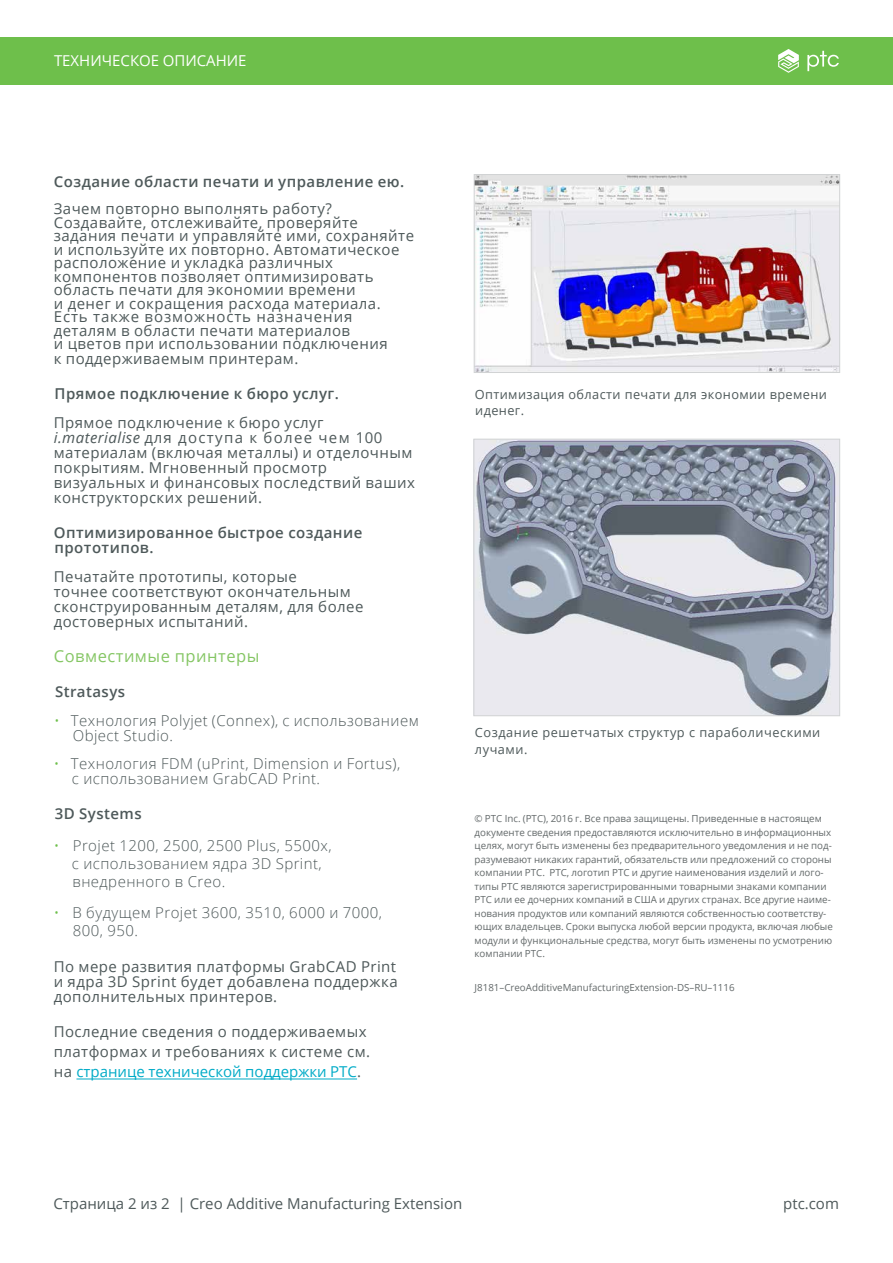
<style>
.page{position:relative;width:893px;height:1263px;background:#fff}
.page>*{position:absolute;margin:0;border:0;box-sizing:border-box;transform-origin:0 0}
.t1{font:16.5px "Open Sans";letter-spacing:.03em;color:#85c664}
.t2{font:15px/13.5px "Open Sans";letter-spacing:.03em;color:#4e595a}
.t3{font:300 15px/18px "Open Sans";letter-spacing:.03em;color:#4e595a}
.t4{font:600 15px/15px "Open Sans";letter-spacing:.03em;color:#4e595a}
.t5{font:15px "Open Sans";color:#4e595a}
.t6{font:15px "Open Sans";color:#fff}
.t7{font:12.75px/16.5px "Open Sans";letter-spacing:.04em;color:#4e595a}
.t8{font:9.75px/13.5px "Open Sans";color:#63696a}
.s1{font-style:italic}
.s2{color:#6ebf4b}
.s3{color:#00abc7}
</style>
<div class="page">
<div style="left:0;top:37px;width:893px;height:48px;background:#6ebf4b"></div>
<svg style="left:778px;top:49px;width:21px;height:24px"></svg>
<svg style="left:807px;top:51px;width:32px;height:20px"></svg>
<img style="left:475px;top:441px;width:363px;height:273px">
<div style="left:473px;top:439px;width:367px;height:277px;border:1px solid #d1d3d4"></div>
<img style="left:476px;top:176px;width:362px;height:195px">
<div style="left:474px;top:174px;width:366px;height:199px;border:1px solid #d1d3d4"></div>
<hr style="left:76px;top:1079px;width:281px;height:1px;background:#00abc7">
<p class="t6" style="left:54px;top:50px;width:194px">ТЕХНИЧЕСКОЕ ОПИСАНИЕ</p>
<p class="t4" style="left:54px;top:174px;width:352px">Создание области печати и управление ею.</p>
<p class="t2" style="left:54px;top:202px;width:362px">Зачем повторно выполнять работу?<br>Создавайте, отслеживайте, проверяйте задания печати и управляйте ими, сохраняйте и используйте их повторно. Автоматическое расположение и укладка различных компонентов позволяет оптимизировать область печати для экономии времени<br>и денег и сокращения расхода материала.<br>Есть также возможность назначения деталям в области печати материалов<br>и цветов при использовании подключения</p>
<p class="t2" style="left:54px;top:352px;width:246px">к поддерживаемым принтерам.</p>
<p class="t4" style="left:55px;top:386px;width:286px">Прямое подключение к бюро услуг.</p>
<p class="t2" style="left:54px;top:415px;width:363px;line-height:15px">Прямое подключение к бюро услуг<br><span class="s1">i.materialise</span> для доступа к более чем 100 материалам (включая металлы) и отделочным покрытиям. Мгновенный просмотр визуальных и финансовых последствий ваших конструкторских решений.</p>
<p class="t4" style="left:54px;top:525px;width:310px">Оптимизированное быстрое создание прототипов.</p>
<p class="t2" style="left:54px;top:568px;width:311px;line-height:15px">Печатайте прототипы, которые<br>точнее соответствуют окончательным сконструированным деталям, для более достоверных испытаний.</p>
<p class="t1" style="left:54px;top:645px;width:207px">Совместимые принтеры</p>
<p class="t4" style="left:55px;top:684px;width:72px">Stratasys</p>
<p class="t3" style="left:73px;top:712px;width:347px;line-height:15px;text-indent:-19px"><span class="s2">•</span> Технология Polyjet (Connex), с использованием<br>Object Studio.</p>
<p class="t3" style="left:72px;top:756px;width:330px;line-height:15px;text-indent:-18px"><span class="s2">•</span> Технология FDM (uPrint, Dimension и Fortus), с использованием GrabCAD Print.</p>
<p class="t4" style="left:55px;top:806px;width:88px">3D Systems</p>
<p class="t3" style="left:72px;top:836px;width:261px;text-indent:-18px"><span class="s2">•</span> Projet 1200, 2500, 2500 Plus, 5500x, с использованием ядра 3D Sprint, внедренного в Creo.</p>
<p class="t3" style="left:73px;top:904px;width:311px;text-indent:-19px"><span class="s2">•</span> В будущем Projet 3600, 3510, 6000 и 7000,<br>800, 950.</p>
<p class="t2" style="left:54px;top:958px;width:345px;line-height:15px;text-align:justify">По мере развития платформы GrabCAD Print и ядра 3D Sprint будет добавлена поддержка дополнительных принтеров.</p>
<p class="t2" style="left:54px;top:1021px;width:318px;line-height:20.2px">Последние сведения о поддерживаемых платформах и требованиях к системе см. на <span class="s3">странице технической поддержки PTC</span>.</p>
<p class="t7" style="left:475px;top:386px;width:354px">Оптимизация области печати для экономии времени иденег.</p>
<p class="t7" style="left:475px;top:724px;width:347px">Создание решетчатых структур с параболическими лучами.</p>
<p class="t8" style="left:475px;top:811px;width:360px">© PTC Inc. (PTC), 2016 г. Все права защищены. Приведенные в настоящем документе сведения предоставляются исключительно в информационных целях, могут быть изменены без предварительного уведомления и не под&shy;разумевают никаких гарантий, обязательств или предложений со стороны компании PTC. PTC, логотип PTC и другие наименования изделий и лого&shy;типы PTC являются зарегистрированными товарными знаками компании PTC или ее дочерних компаний в США и других странах. Все другие наиме&shy;нования продуктов или компаний являются собственностью соответству&shy;ющих владельцев. Сроки выпуска любой версии продукта, включая любые модули и функциональные средства, могут быть изменены по усмотрению компании PTC.</p>
<p class="t8" style="left:475px;top:980px;width:262px">J8181–CreoAdditiveManufacturingExtension-DS–RU–1116</p>
<p class="t5" style="left:53px;top:1193px;width:410px">Страница 2 из 2 | Creo Additive Manufacturing Extension</p>
<p class="t2" style="left:783px;top:1196px;width:57px">ptc.com</p>
</div>
